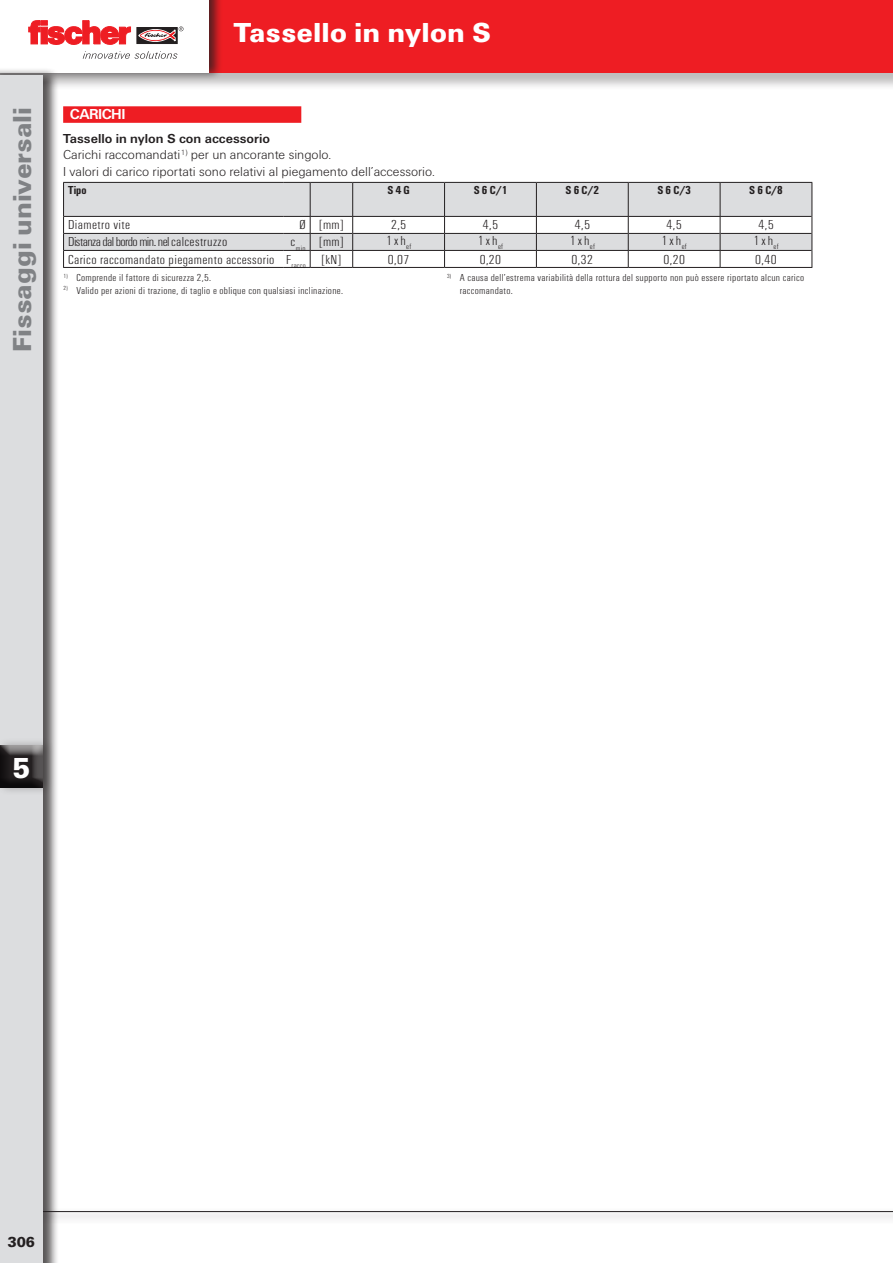
<style>
.page{position:relative;width:893px;height:1263px;background:#fff}
.page>*{position:absolute;margin:0;border:0;box-sizing:border-box;transform-origin:0 0}
.t1{font:900 30px "Fi We";color:#fff}
.t2{font:900 28.5px "Fi We";color:#fff}
.t3{font:900 27px "Fi We";color:#808285}
.t4{font:700 15px "Fi We";color:#fff}
.t5{font:900 15px "Fi We";color:#231f20}
.t6{font:300 13.5px/16.2px "Fi We";color:#231f20}
.t7{font:300 condensed 13.5px "Fi We";letter-spacing:.025em;color:#231f20;scale:1.1 1}
.t8{font:300 condensed 13.5px "Fi We";letter-spacing:-.04em;color:#231f20;scale:1.1 1}
.t9{font:700 condensed 12px "Fi We";color:#231f20}
.t10{font:300 condensed 10.5px/12.6px "Fi We";letter-spacing:.025em;color:#231f20;scale:1.1 1}
.s1{font-weight:700}
</style>
<div class="page">
<div style="left:0;top:1207px;width:893px;height:17px;background:#231f20;opacity:.75"></div>
<hr style="left:0;top:1211px;width:893px;height:1px;background:#231f20">
<div style="left:0;top:0;width:893px;height:91px;background:#231f20;opacity:.29"></div>
<div style="left:0;top:0;width:893px;height:72px;background:#ee1d23"></div>
<div style="left:0;top:0;width:223px;height:81px;background:#231f20;opacity:.75"></div>
<div style="left:0;top:0;width:208px;height:72px;background:#fff"></div>
<svg style="left:137px;top:27px;width:41px;height:17px"></svg>
<svg style="left:29px;top:21px;width:102px;height:24px"></svg>
<svg style="left:139px;top:26px;width:44px;height:15px"></svg>
<svg style="left:83px;top:51px;width:94px;height:8px"></svg>
<div style="left:0;top:67px;width:59px;height:1196px;background:#231f20;opacity:.75"></div>
<div style="left:0;top:75px;width:43px;height:1188px;background:#dcdddf"></div>
<div style="left:0;top:737px;width:55px;height:59px;background:#231f20;opacity:.3"></div>
<div style="left:0;top:744px;width:54px;height:45px;background:#fff;opacity:.75"></div>
<div style="left:0;top:744px;width:49px;height:45px;background:#231f20;opacity:.75"></div>
<hr style="left:0;top:745px;width:1px;height:43px;background:#231f20">
<svg style="left:64px;top:183px;width:748px;height:67px;fill:#dcdddf"></svg>
<hr style="left:63px;top:182px;width:220px;height:1px;background:#231f20">
<svg style="left:283px;top:182px;width:27px;height:1px"></svg>
<hr style="left:310px;top:182px;width:43px;height:1px;background:#231f20">
<hr style="left:353px;top:182px;width:92px;height:1px;background:#231f20">
<hr style="left:445px;top:182px;width:91px;height:1px;background:#231f20">
<hr style="left:536px;top:182px;width:92px;height:1px;background:#231f20">
<hr style="left:628px;top:182px;width:92px;height:1px;background:#231f20">
<hr style="left:720px;top:182px;width:92px;height:1px;background:#231f20">
<hr style="left:310px;top:233px;width:42px;height:1px;background:#231f20">
<hr style="left:353px;top:233px;width:91px;height:1px;background:#231f20">
<hr style="left:445px;top:233px;width:91px;height:1px;background:#231f20">
<hr style="left:537px;top:233px;width:91px;height:1px;background:#231f20">
<hr style="left:629px;top:233px;width:91px;height:1px;background:#231f20">
<hr style="left:720px;top:233px;width:92px;height:1px;background:#231f20">
<hr style="left:352px;top:183px;width:1px;height:33px;background:#231f20">
<hr style="left:444px;top:183px;width:1px;height:33px;background:#231f20">
<hr style="left:536px;top:183px;width:1px;height:33px;background:#231f20">
<hr style="left:628px;top:183px;width:1px;height:33px;background:#231f20">
<hr style="left:720px;top:183px;width:1px;height:33px;background:#231f20">
<hr style="left:812px;top:183px;width:1px;height:33px;background:#231f20">
<svg style="left:352px;top:217px;width:1px;height:50px"></svg>
<svg style="left:444px;top:217px;width:1px;height:50px"></svg>
<svg style="left:536px;top:217px;width:1px;height:50px"></svg>
<svg style="left:628px;top:217px;width:1px;height:50px"></svg>
<svg style="left:720px;top:217px;width:1px;height:50px"></svg>
<svg style="left:812px;top:216px;width:1px;height:51px"></svg>
<hr style="left:63px;top:183px;width:1px;height:33px;background:#231f20">
<hr style="left:310px;top:183px;width:1px;height:33px;background:#231f20">
<svg style="left:63px;top:216px;width:1px;height:51px"></svg>
<hr style="left:64px;top:233px;width:219px;height:1px;background:#231f20">
<hr style="left:64px;top:250px;width:219px;height:1px;background:#231f20">
<hr style="left:310px;top:250px;width:43px;height:1px;background:#231f20">
<hr style="left:353px;top:250px;width:92px;height:1px;background:#231f20">
<hr style="left:445px;top:250px;width:91px;height:1px;background:#231f20">
<hr style="left:536px;top:250px;width:92px;height:1px;background:#231f20">
<hr style="left:628px;top:250px;width:92px;height:1px;background:#231f20">
<hr style="left:720px;top:250px;width:92px;height:1px;background:#231f20">
<hr style="left:63px;top:267px;width:220px;height:1px;background:#231f20">
<hr style="left:310px;top:267px;width:43px;height:1px;background:#231f20">
<hr style="left:353px;top:267px;width:92px;height:1px;background:#231f20">
<hr style="left:445px;top:267px;width:91px;height:1px;background:#231f20">
<hr style="left:536px;top:267px;width:92px;height:1px;background:#231f20">
<hr style="left:628px;top:267px;width:92px;height:1px;background:#231f20">
<hr style="left:720px;top:267px;width:92px;height:1px;background:#231f20">
<hr style="left:64px;top:216px;width:219px;height:1px;background:#231f20">
<svg style="left:283px;top:216px;width:28px;height:52px"></svg>
<hr style="left:310px;top:216px;width:43px;height:1px;background:#231f20">
<hr style="left:353px;top:216px;width:92px;height:1px;background:#231f20">
<hr style="left:445px;top:216px;width:91px;height:1px;background:#231f20">
<hr style="left:536px;top:216px;width:92px;height:1px;background:#231f20">
<hr style="left:628px;top:216px;width:92px;height:1px;background:#231f20">
<hr style="left:720px;top:216px;width:92px;height:1px;background:#231f20">
<div style="left:63px;top:106px;width:238px;height:17px;background:#ee1d23"></div>
<h3 class="t3" style="left:7px;top:351px;width:246px;rotate:-90deg">Fissaggi universali</h3>
<h3 class="t4" style="left:70px;top:106px;width:57px">Carichi</h3>
<h2 class="t2" style="left:234px;top:16px;width:258px">Tassello in nylon S</h2>
<p class="t6" style="left:63px;top:131px;width:373px"><span class="s1">Tassello in nylon S con accessorio<br></span>Carichi raccomandati<sup>1)</sup> per un ancorante singolo.<br>I valori di carico riportati sono relativi al piegamento dell’accessorio.</p>
<p class="t9" style="left:68px;top:183px;width:20px">Tipo</p>
<p class="t9" style="left:387px;top:183px;width:24px">S 4 G</p>
<p class="t9" style="left:474px;top:183px;width:35px">S 6 C/1</p>
<p class="t9" style="left:566px;top:183px;width:35px">S 6 C/2</p>
<p class="t9" style="left:657px;top:183px;width:35px">S 6 C/3</p>
<p class="t9" style="left:749px;top:183px;width:35px">S 6 C/8</p>
<p class="t7" style="left:68px;top:217px;width:58px">Diametro vite</p>
<p class="t7" style="left:299px;top:217px;width:42px">Ø [mm]</p>
<p class="t7" style="left:391px;top:217px;width:15px">2,5</p>
<p class="t7" style="left:483px;top:217px;width:15px">4,5</p>
<p class="t7" style="left:575px;top:217px;width:15px">4,5</p>
<p class="t7" style="left:667px;top:217px;width:15px">4,5</p>
<p class="t7" style="left:758px;top:217px;width:15px">4,5</p>
<p class="t8" style="left:68px;top:234px;width:146px">Distanza dal bordo min. nel calcestruzzo</p>
<p class="t7" style="left:291px;top:234px;width:50px">c<sub>min</sub> [mm]</p>
<p class="t7" style="left:386px;top:233px;width:24px">1xh<sub>ef</sub></p>
<p class="t7" style="left:478px;top:233px;width:24px">1xh<sub>ef</sub></p>
<p class="t7" style="left:570px;top:233px;width:24px">1xh<sub>ef</sub></p>
<p class="t7" style="left:662px;top:233px;width:24px">1xh<sub>ef</sub></p>
<p class="t7" style="left:753px;top:233px;width:24px">1xh<sub>ef</sub></p>
<p class="t7" style="left:68px;top:252px;width:250px">Carico raccomandato piegamento accessorio F<sub>racco</sub> [kN]</p>
<p class="t7" style="left:388px;top:252px;width:21px">0,07</p>
<p class="t7" style="left:480px;top:252px;width:21px">0,20</p>
<p class="t7" style="left:572px;top:252px;width:21px">0,32</p>
<p class="t7" style="left:663px;top:252px;width:21px">0,20</p>
<p class="t7" style="left:755px;top:252px;width:21px">0,40</p>
<p class="t10" style="left:64px;top:271px;width:135px"><sup>1)</sup> Comprende il fattore di sicurezza 2,5.</p>
<p class="t10" style="left:64px;top:284px;width:256px"><sup>2)</sup> Valido per azioni di trazione, di taglio e oblique con qualsiasi inclinazione.</p>
<p class="t10" style="left:460px;top:271px;width:315px;text-indent:-13px"><sup>3)</sup> A causa dell’estrema variabilità della rottura del supporto non può essere riportato alcun carico raccomandato.</p>
<h1 class="t1" style="left:12px;top:751px;width:20px">5</h1>
<h3 class="t5" style="left:7px;top:1234px;width:29px">306</h3>
</div>
